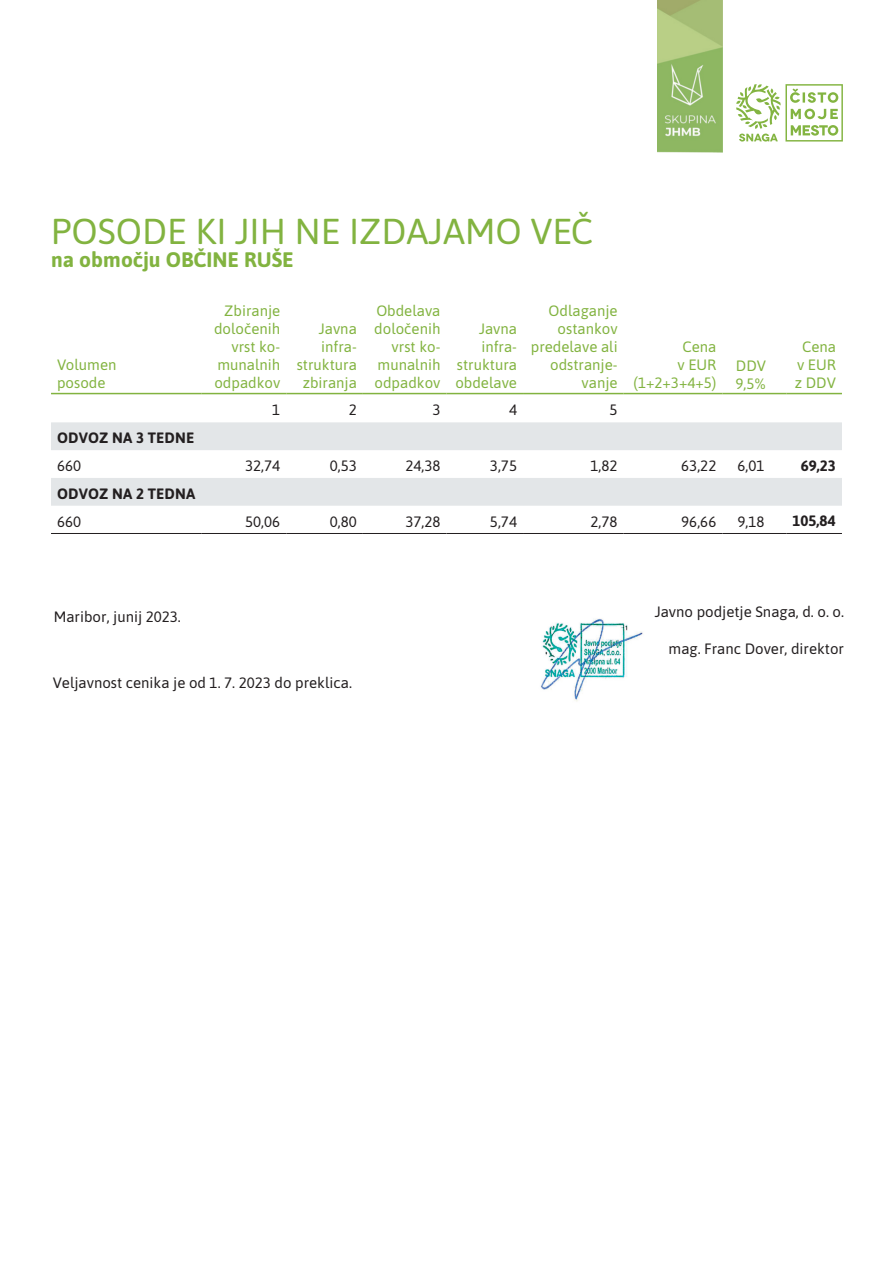
<style>
.page{position:relative;width:893px;height:1263px;background:#fff}
.page>*{position:absolute;margin:0;border:0;box-sizing:border-box;transform-origin:0 0}
.t1{font:36px "Asap";color:#82b340}
.t2{font:700 21px "Asap";color:#82b340}
.t3{font:15px/18px "Asap";color:#82b340;text-align:right}
.t4{font:15px "Asap";color:#231f20}
.t5{font:700 15px "Asap";letter-spacing:.01em;color:#231f20}
.t6{font:700 15px "Asap";color:#231f20}
</style>
<div class="page">
<svg style="left:51px;top:422px;width:791px;height:84px;fill:#e3e6e8"></svg>
<hr style="left:51px;top:393px;width:150px;height:1px;background:#82b340">
<hr style="left:201px;top:393px;width:85px;height:1px;background:#82b340">
<hr style="left:286px;top:393px;width:77px;height:1px;background:#82b340">
<hr style="left:363px;top:393px;width:83px;height:1px;background:#82b340">
<hr style="left:446px;top:393px;width:77px;height:1px;background:#82b340">
<hr style="left:523px;top:393px;width:101px;height:1px;background:#82b340">
<hr style="left:624px;top:393px;width:98px;height:1px;background:#82b340">
<hr style="left:722px;top:393px;width:65px;height:1px;background:#82b340">
<hr style="left:787px;top:393px;width:55px;height:1px;background:#82b340">
<hr style="left:51px;top:533px;width:150px;height:1px;background:#231f20">
<hr style="left:201px;top:533px;width:85px;height:1px;background:#231f20">
<hr style="left:286px;top:533px;width:77px;height:1px;background:#231f20">
<hr style="left:363px;top:533px;width:83px;height:1px;background:#231f20">
<hr style="left:446px;top:533px;width:77px;height:1px;background:#231f20">
<hr style="left:523px;top:533px;width:101px;height:1px;background:#231f20">
<hr style="left:624px;top:533px;width:98px;height:1px;background:#231f20">
<hr style="left:722px;top:533px;width:65px;height:1px;background:#231f20">
<hr style="left:787px;top:533px;width:55px;height:1px;background:#231f20">
<img style="left:541px;top:618px;width:102px;height:84px">
<svg style="left:736px;top:84px;width:107px;height:58px"></svg>
<img style="left:657px;top:0;width:66px;height:153px">
<h1 class="t1" style="left:51px;top:207px;width:544px">POSODE KI JIH NE IZDAJAMO VEČ</h1>
<h2 class="t2" style="left:51px;top:245px;width:244px">na območju OBČINE RUŠE</h2>
<p class="t3" style="left:57px;top:354px;width:61px;text-align:left">Volumen posode</p>
<p class="t3" style="left:214px;top:300px;width:68px">Zbiranje določenih vrst ko&shy;munalnih odpadkov</p>
<p class="t3" style="left:297px;top:318px;width:62px">Javna infra&shy;struktura zbiranja</p>
<p class="t3" style="left:374px;top:300px;width:68px">Obdelava določenih vrst ko&shy;munalnih odpadkov</p>
<p class="t3" style="left:455px;top:318px;width:63px">Javna infra&shy;struktura obdelave</p>
<p class="t3" style="left:531px;top:300px;width:88px">Odlaganje ostankov predelave ali odstranje&shy;vanje</p>
<p class="t4" style="left:272px;top:399px;width:10px">1</p>
<p class="t4" style="left:349px;top:399px;width:10px">2</p>
<p class="t4" style="left:432px;top:399px;width:10px">3</p>
<p class="t4" style="left:509px;top:399px;width:10px">4</p>
<p class="t4" style="left:610px;top:399px;width:10px">5</p>
<p class="t3" style="left:634px;top:336px;width:84px">Cena<br>v EUR (1+2+3+4+5)</p>
<p class="t3" style="left:736px;top:356px;width:32px;text-align:left">DDV<br>9,5%</p>
<p class="t3" style="left:795px;top:336px;width:43px;text-align:center">Cena v EUR z DDV</p>
<p class="t5" style="left:57px;top:427px;width:139px">ODVOZ NA 3 TEDNE</p>
<p class="t4" style="left:57px;top:455px;width:26px">660</p>
<p class="t4" style="left:245px;top:455px;width:37px">32,74</p>
<p class="t4" style="left:330px;top:455px;width:29px">0,53</p>
<p class="t4" style="left:405px;top:455px;width:37px">24,38</p>
<p class="t4" style="left:490px;top:455px;width:29px">3,75</p>
<p class="t4" style="left:591px;top:455px;width:29px">1,82</p>
<p class="t4" style="left:681px;top:455px;width:37px">63,22</p>
<p class="t4" style="left:738px;top:455px;width:29px">6,01</p>
<p class="t6" style="left:801px;top:455px;width:37px">69,23</p>
<p class="t5" style="left:57px;top:483px;width:140px">ODVOZ NA 2 TEDNA</p>
<p class="t4" style="left:57px;top:511px;width:26px">660</p>
<p class="t4" style="left:245px;top:511px;width:37px">50,06</p>
<p class="t4" style="left:330px;top:511px;width:29px">0,80</p>
<p class="t4" style="left:405px;top:511px;width:37px">37,28</p>
<p class="t4" style="left:490px;top:511px;width:29px">5,74</p>
<p class="t4" style="left:591px;top:511px;width:29px">2,78</p>
<p class="t4" style="left:681px;top:511px;width:37px">96,66</p>
<p class="t4" style="left:738px;top:511px;width:29px">9,18</p>
<p class="t6" style="left:792px;top:510px;width:45px">105,84</p>
<p class="t4" style="left:54px;top:606px;width:129px">Maribor, junij 2023.</p>
<p class="t4" style="left:53px;top:672px;width:301px">Veljavnost cenika je od 1. 7. 2023 do preklica.</p>
<p class="t4" style="left:655px;top:601px;width:191px">Javno podjetje Snaga, d. o. o.</p>
<p class="t4" style="left:669px;top:638px;width:177px">mag. Franc Dover, direktor</p>
</div>
